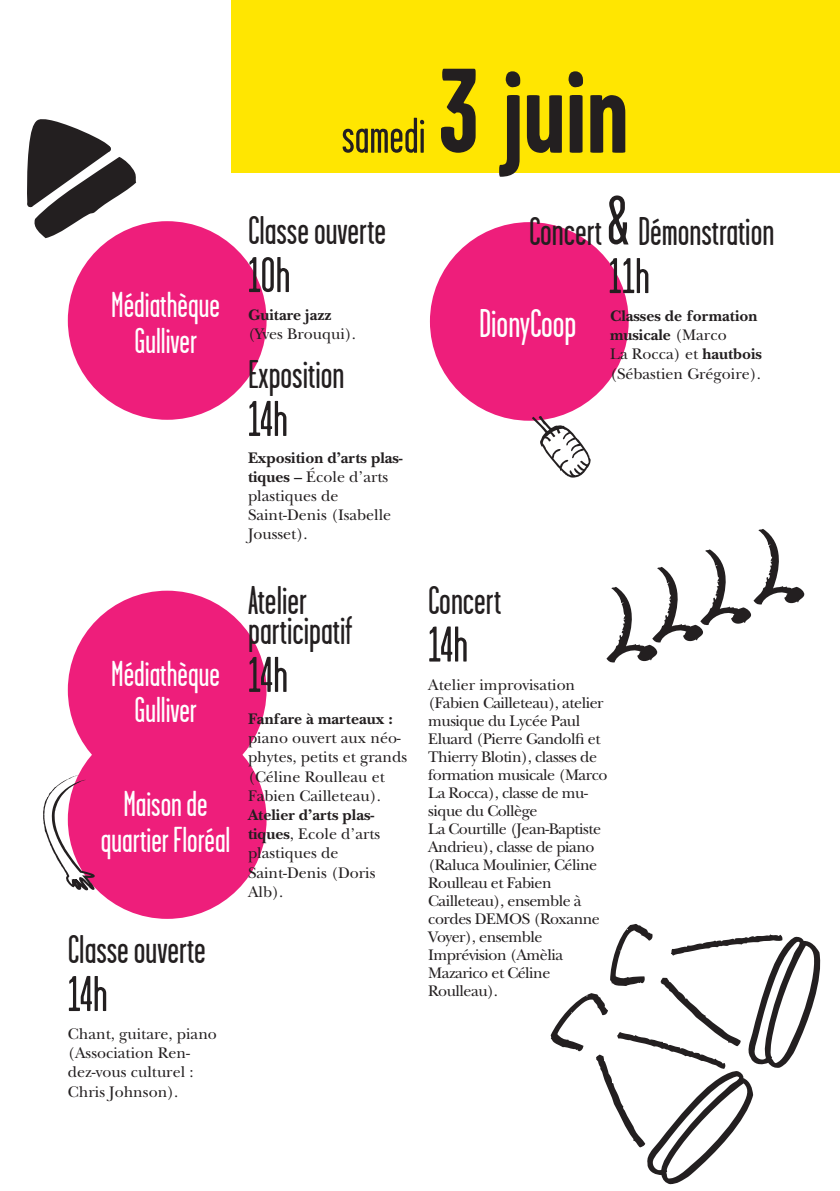
<style>
.page{position:relative;width:840px;height:1191px;background:#fff}
.page>*{position:absolute;margin:0;border:0;box-sizing:border-box;transform-origin:0 0}
.t1{font:700 120px "Garage Gothic";color:#231f20}
.t2{font:50px "Garage Gothic";color:#231f20}
.t3{font:40px/30px "Garage Gothic";color:#231f20}
.t4{font:40px "Garage Gothic";color:#fff}
.t5{font:36px/36px "Garage Gothic";color:#fff;text-align:center}
.t6{font:16px/19.2px "New Baskerville Std";color:#231f20}
.t7{font:16px/18px "New Baskerville Std";letter-spacing:-.03em;color:#231f20}
.t8{font:700 16px "New Baskerville Std";color:#231f20}
.s1{font-weight:700}
.s2{font-size:70px}
</style>
<div class="page">
<div style="left:68px;top:221px;width:198px;height:199px;background:#ee1e7b;border-radius:50%"></div>
<div style="left:68px;top:720px;width:198px;height:199px;background:#ee1e7b;border-radius:50%"></div>
<div style="left:231px;top:0;width:608px;height:172px;background:#ffe601"></div>
<div style="left:68px;top:590px;width:198px;height:199px;background:#ee1e7b;border-radius:50%"></div>
<div style="left:429px;top:222px;width:199px;height:199px;background:#ee1e7b;border-radius:50%"></div>
<svg style="left:27px;top:119px;width:110px;height:119px"></svg>
<svg style="left:606px;top:529px;width:199px;height:134px"></svg>
<svg style="left:43px;top:775px;width:52px;height:115px"></svg>
<svg style="left:531px;top:416px;width:59px;height:61px"></svg>
<svg style="left:550px;top:924px;width:271px;height:260px"></svg>
<h3 class="t5" style="left:111px;top:287px;width:110px">Médiathèque<br>Gulliver</h3>
<h2 class="t2" style="left:341px;top:110px;width:85px">samedi</h2>
<h3 class="t3" style="left:248px;top:216px;width:139px">Classe ouverte</h3>
<h2 class="t2" style="left:248px;top:249px;width:44px">10h</h2>
<p class="t8" style="left:248px;top:305px;width:85px">Guitare jazz</p>
<p class="t6" style="left:248px;top:324px;width:109px">(Yves Brouqui).</p>
<h3 class="t3" style="left:248px;top:360px;width:98px">Exposition</h3>
<h2 class="t2" style="left:248px;top:393px;width:41px">14h</h2>
<p class="t6" style="left:248px;top:448px;width:156px"><span class="s1">Exposition d’arts plas&shy;tiques –</span> École d’arts plastiques de<br>Saint-Denis (Isabelle<br>Jousset).</p>
<h1 class="t1" style="left:438px;top:48px;width:192px">3 juin</h1>
<h3 class="t3" style="left:528px;top:216px;width:246px">Concert <span class="s2">&amp;</span> Démonstration</h3>
<h2 class="t2" style="left:608px;top:250px;width:43px">11h</h2>
<h3 class="t4" style="left:478px;top:303px;width:99px">DionyCoop</h3>
<p class="t6" style="left:609px;top:306px;width:153px"><span class="s1">Classes de formation musicale</span> (Marco<br>La Rocca) et <span class="s1">hautbois </span>(Sébastien Grégoire).</p>
<h3 class="t5" style="left:111px;top:656px;width:110px">Médiathèque<br>Gulliver</h3>
<h3 class="t5" style="left:101px;top:786px;width:131px">Maison de quartier Floréal</h3>
<h3 class="t3" style="left:68px;top:935px;width:139px">Classe ouverte</h3>
<h2 class="t2" style="left:68px;top:968px;width:41px">14h</h2>
<p class="t6" style="left:68px;top:1024px;width:150px">Chant, guitare, piano (Association Ren&shy;dez-vous culturel :<br>Chris Johnson).</p>
<h3 class="t3" style="left:248px;top:586px;width:106px">Atelier participatif</h3>
<h2 class="t2" style="left:248px;top:649px;width:41px">14h</h2>
<p class="t8" style="left:248px;top:709px;width:146px">Fanfare à marteaux :</p>
<p class="t6" style="left:248px;top:728px;width:161px">piano ouvert aux néo&shy;phytes, petits et grands (Céline Roulleau et<br>Fabien Cailleteau).</p>
<p class="t6" style="left:248px;top:805px;width:134px"><span class="s1">Atelier d’arts plas&shy;tiques</span>, Ecole d’arts plastiques de<br>Saint-Denis (Doris<br>Alb).</p>
<h3 class="t3" style="left:428px;top:585px;width:74px">Concert</h3>
<h2 class="t2" style="left:428px;top:618px;width:41px">14h</h2>
<p class="t7" style="left:428px;top:676px;width:181px">Atelier improvisation (Fabien Cailleteau), atelier musique du Lycée Paul<br>Eluard (Pierre Gandolfi et<br>Thierry Blotin), classes de formation musicale (Marco<br>La Rocca), classe de mu&shy;sique du Collège<br>La Courtille (Jean-Baptiste<br>Andrieu), classe de piano (Raluca Moulinier, Céline<br>Roulleau et Fabien<br>Cailleteau), ensemble à cordes DEMOS (Roxanne<br>Voyer), ensemble<br>Imprévision (Amèlia<br>Mazarico et Céline<br>Roulleau).</p>
</div>
